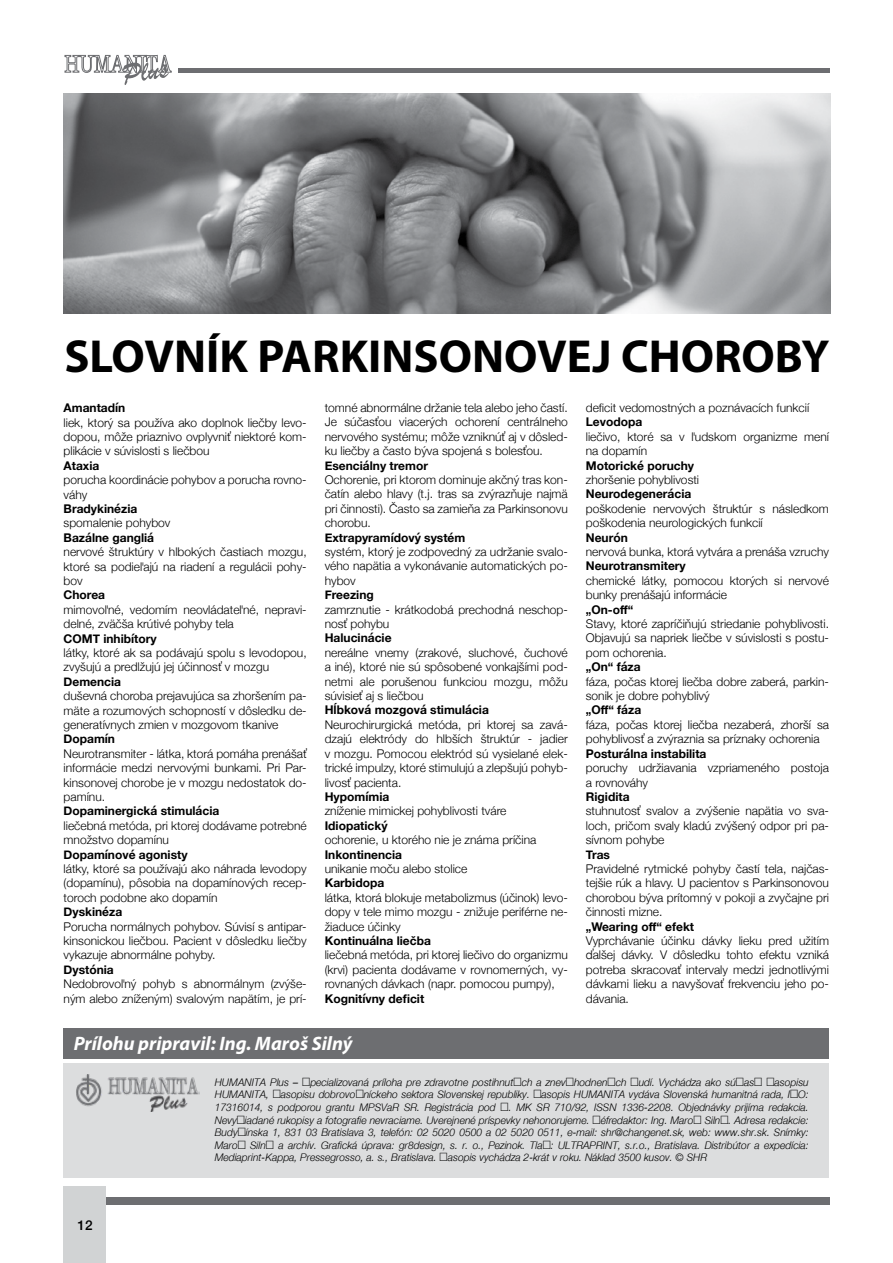
<style>
.page{position:relative;width:893px;height:1263px;background:#fff}
.page>*{position:absolute;margin:0;border:0;box-sizing:border-box;transform-origin:0 0}
.t1{font:700 46.5px "Myriad Pro";color:#000}
.t2{font:italic 700 19.5px "Myriad Pro";color:#fff}
.t3{font:500 13.5px "Helvetica Neue";color:#000}
.t4{font:300 12px/14.4px "Helvetica Neue";color:#000;text-align:justify}
.t5{font:700 12px "Helvetica Neue";color:#000}
.t6{font:italic 10.5px/12.6px "Helvetica Neue";color:#000;text-align:justify}
</style>
<div class="page">
<svg style="left:65px;top:54px;width:107px;height:31px"></svg>
<div style="left:101px;top:1197px;width:728px;height:8px;background:#6d6e71"></div>
<hr style="left:178px;top:68px;width:652px;height:4px;background:#6d6e71">
<div style="left:64px;top:1186px;width:42px;height:77px;background:#d1d3d4"></div>
<div style="left:64px;top:1063px;width:765px;height:115px;background:#dcddde"></div>
<div style="left:64px;top:1028px;width:765px;height:31px;background:#6d6e71"></div>
<img style="left:76px;top:1075px;width:124px;height:36px">
<img style="left:64px;top:94px;width:766px;height:220px">
<h1 class="t1" style="left:64px;top:326px;width:766px">SLOVNÍK PARKINSONOVEJ CHOROBY</h1>
<p class="t5" style="left:64px;top:398px;width:63px">Amantadín</p>
<p class="t4" style="left:64px;top:414px;width:245px">liek, ktorý sa používa ako doplnok liečby levo&shy;dopou, môže priaznivo ovplyvniť niektoré kom&shy;plikácie v súvislosti s liečbou</p>
<p class="t5" style="left:64px;top:456px;width:37px">Ataxia</p>
<p class="t4" style="left:64px;top:472px;width:245px">porucha koordinácie pohybov a porucha rovno&shy;váhy</p>
<p class="t5" style="left:64px;top:499px;width:75px">Bradykinézia</p>
<p class="t4" style="left:64px;top:515px;width:108px">spomalenie pohybov</p>
<p class="t5" style="left:64px;top:528px;width:92px">Bazálne gangliá</p>
<p class="t4" style="left:64px;top:544px;width:245px">nervové štruktúry v hlbokých častiach mozgu, ktoré sa podieľajú na riadení a regulácii pohy&shy;bov</p>
<p class="t5" style="left:64px;top:586px;width:43px">Chorea</p>
<p class="t4" style="left:64px;top:601px;width:245px">mimovoľné, vedomím neovládateľné, nepravi&shy;delné, zväčša krútivé pohyby tela</p>
<p class="t5" style="left:64px;top:629px;width:95px">COMT inhibítory</p>
<p class="t4" style="left:64px;top:645px;width:245px">látky, ktoré ak sa podávajú spolu s levodopou, zvyšujú a predlžujú jej účinnosť v mozgu</p>
<p class="t5" style="left:64px;top:672px;width:59px">Demencia</p>
<p class="t4" style="left:64px;top:688px;width:245px">duševná choroba prejavujúca sa zhoršením pa&shy;mäte a rozumových schopností v dôsledku de&shy;generatívnych zmien v mozgovom tkanive</p>
<p class="t5" style="left:64px;top:730px;width:53px">Dopamín</p>
<p class="t4" style="left:64px;top:745px;width:245px">Neurotransmiter - látka, ktorá pomáha prenášať informácie medzi nervovými bunkami. Pri Par&shy;kinsonovej chorobe je v mozgu nedostatok do&shy;pamínu.</p>
<p class="t5" style="left:64px;top:802px;width:157px">Dopaminergická stimulácia</p>
<p class="t4" style="left:64px;top:817px;width:245px">liečebná metóda, pri ktorej dodávame potrebné množstvo dopamínu</p>
<p class="t5" style="left:64px;top:845px;width:125px">Dopamínové agonisty</p>
<p class="t4" style="left:64px;top:861px;width:245px">látky, ktoré sa používajú ako náhrada levodopy (dopamínu), pôsobia na dopamínových recep&shy;toroch podobne ako dopamín</p>
<p class="t5" style="left:64px;top:902px;width:60px">Dyskinéza</p>
<p class="t4" style="left:64px;top:918px;width:245px">Porucha normálnych pohybov. Súvisí s antipar&shy;kinsonickou liečbou. Pacient v dôsledku liečby vykazuje abnormálne pohyby.</p>
<p class="t5" style="left:64px;top:960px;width:52px">Dystónia</p>
<p class="t4" style="left:64px;top:976px;width:245px">Nedobrovoľný pohyb s abnormálnym (zvýše&shy;ným alebo zníženým) svalovým napätím, je prí-</p>
<p class="t4" style="left:325px;top:400px;width:245px">tomné abnormálne držanie tela alebo jeho častí.<br>Je súčasťou viacerých ochorení centrálneho nervového systému; môže vzniknúť aj v dôsled&shy;ku liečby a často býva spojená s bolesťou.</p>
<p class="t5" style="left:325px;top:456px;width:105px">Esenciálny tremor</p>
<p class="t4" style="left:325px;top:472px;width:245px">Ochorenie, pri ktorom dominuje akčný tras kon&shy;čatín alebo hlavy (t.j. tras sa zvýrazňuje najmä pri činnosti). Často sa zamieňa za Parkinsonovu chorobu.</p>
<p class="t5" style="left:325px;top:528px;width:142px">Extrapyramídový systém</p>
<p class="t4" style="left:325px;top:544px;width:245px">systém, ktorý je zodpovedný za udržanie svalo&shy;vého napätia a vykonávanie automatických po&shy;hybov</p>
<p class="t5" style="left:325px;top:586px;width:51px">Freezing</p>
<p class="t4" style="left:325px;top:601px;width:245px">zamrznutie - krátkodobá prechodná neschop&shy;nosť pohybu</p>
<p class="t5" style="left:325px;top:629px;width:68px">Halucinácie</p>
<p class="t4" style="left:325px;top:644px;width:245px">nereálne vnemy (zrakové, sluchové, čuchové a iné), ktoré nie sú spôsobené vonkajšími pod&shy;netmi ale porušenou funkciou mozgu, môžu súvisieť aj s liečbou</p>
<p class="t5" style="left:325px;top:701px;width:166px">Hĺbková mozgová stimulácia</p>
<p class="t4" style="left:325px;top:716px;width:245px">Neurochirurgická metóda, pri ktorej sa zavá&shy;dzajú elektródy do hlbších štruktúr - jadier v mozgu. Pomocou elektród sú vysielané elek&shy;trické impulzy, ktoré stimulujú a zlepšujú pohyb&shy;livosť pacienta.</p>
<p class="t5" style="left:325px;top:787px;width:66px">Hypomímia</p>
<p class="t4" style="left:325px;top:803px;width:183px">zníženie mimickej pohyblivosti tváre</p>
<p class="t5" style="left:325px;top:816px;width:64px">Idiopatický</p>
<p class="t4" style="left:325px;top:832px;width:213px">ochorenie, u ktorého nie je známa príčina</p>
<p class="t5" style="left:325px;top:845px;width:79px">Inkontinencia</p>
<p class="t4" style="left:325px;top:860px;width:144px">unikanie moču alebo stolice</p>
<p class="t5" style="left:325px;top:874px;width:61px">Karbidopa</p>
<p class="t4" style="left:325px;top:889px;width:245px">látka, ktorá blokuje metabolizmus (účinok) levo&shy;dopy v tele mimo mozgu - znižuje periférne ne&shy;žiaduce účinky</p>
<p class="t5" style="left:325px;top:931px;width:108px">Kontinuálna liečba</p>
<p class="t4" style="left:325px;top:947px;width:245px">liečebná metóda, pri ktorej liečivo do organizmu (krvi) pacienta dodávame v rovnomerných, vy&shy;rovnaných dávkach (napr. pomocou pumpy),</p>
<p class="t5" style="left:325px;top:989px;width:101px">Kognitívny deficit</p>
<p class="t4" style="left:586px;top:400px;width:225px">deficit vedomostných a poznávacích funkcií</p>
<p class="t5" style="left:586px;top:413px;width:58px">Levodopa</p>
<p class="t4" style="left:586px;top:428px;width:245px">liečivo, ktoré sa v ľudskom organizme mení na dopamín</p>
<p class="t5" style="left:586px;top:456px;width:110px">Motorické poruchy</p>
<p class="t4" style="left:586px;top:472px;width:115px">zhoršenie pohyblivosti</p>
<p class="t5" style="left:586px;top:485px;width:107px">Neurodegenerácia</p>
<p class="t4" style="left:586px;top:500px;width:245px">poškodenie nervových štruktúr s následkom poškodenia neurologických funkcií</p>
<p class="t5" style="left:586px;top:528px;width:44px">Neurón</p>
<p class="t4" style="left:586px;top:544px;width:245px">nervová bunka, ktorá vytvára a prenáša vzruchy</p>
<p class="t5" style="left:586px;top:557px;width:101px">Neurotransmitery</p>
<p class="t4" style="left:586px;top:572px;width:245px">chemické látky, pomocou ktorých si nervové bunky prenášajú informácie</p>
<p class="t5" style="left:586px;top:600px;width:49px">„On-off“</p>
<p class="t4" style="left:586px;top:616px;width:245px">Stavy, ktoré zapríčiňujú striedanie pohyblivosti.<br>Objavujú sa napriek liečbe v súvislosti s postu&shy;pom ochorenia.</p>
<p class="t5" style="left:586px;top:658px;width:56px">„On“ fáza</p>
<p class="t4" style="left:586px;top:673px;width:245px">fáza, počas ktorej liečba dobre zaberá, parkin&shy;sonik je dobre pohyblivý</p>
<p class="t5" style="left:586px;top:701px;width:57px">„Off“ fáza</p>
<p class="t4" style="left:586px;top:716px;width:245px">fáza, počas ktorej liečba nezaberá, zhorší sa pohyblivosť a zvýraznia sa príznaky ochorenia</p>
<p class="t5" style="left:586px;top:744px;width:122px">Posturálna instabilita</p>
<p class="t4" style="left:586px;top:760px;width:245px">poruchy udržiavania vzpriameného postoja a rovnováhy</p>
<p class="t5" style="left:586px;top:787px;width:45px">Rigidita</p>
<p class="t4" style="left:586px;top:803px;width:245px">stuhnutosť svalov a zvýšenie napätia vo sva&shy;loch, pričom svaly kladú zvýšený odpor pri pa&shy;sívnom pohybe</p>
<p class="t5" style="left:586px;top:845px;width:26px">Tras</p>
<p class="t4" style="left:586px;top:860px;width:245px">Pravidelné rytmické pohyby častí tela, najčas&shy;tejšie rúk a hlavy. U pacientov s Parkinsonovou chorobou býva prítomný v pokoji a zvyčajne pri činnosti mizne.</p>
<p class="t5" style="left:586px;top:917px;width:110px">„Wearing off“ efekt</p>
<p class="t4" style="left:586px;top:932px;width:245px">Vyprchávanie účinku dávky lieku pred užitím ďalšej dávky. V dôsledku tohto efektu vzniká potreba skracovať intervaly medzi jednotlivými dávkami lieku a navyšovať frekvenciu jeho po&shy;dávania.</p>
<h2 class="t2" style="left:74px;top:1030px;width:280px">Prílohu pripravil: Ing. Maroš Silný</h2>
<p class="t6" style="left:215px;top:1076px;width:547px">HUMANITA Plus – špecializovaná príloha pre zdravotne postihnutých a znevýhodnených ľudí. Vychádza ako súčasťč</p>
<p class="t6" style="left:215px;top:1076px;width:596px;text-indent:560px">asopisu HUMANITA, časopisu dobrovoľníckeho sektora Slovenskej republiky. Časopis HUMANITA vydáva Slovenská humanitná rada, IČO:<br>17316014, s podporou grantu MPSVaR SR. Registrácia pod č. MK SR 710/92, ISSN 1336-2208. Objednávky prijíma redakcia.<br>Nevyžiadané rukopisy a fotografie nevraciame. Uverejnené príspevky nehonorujeme. Š éfredaktor: Ing. Maroš Silný. Adresa redakcie:<br>Budyšínska 1, 831 03 Bratislava 3, telefón: 02 5020 0500 a 02 5020 0511, e-mail: shr@changenet.sk, web: www.shr.sk. Snímky:<br>Maroš Silný a archív. Grafická úprava: gr8design, s. r. o., Pezinok. Tlač: ULTRAPRINT, s.r.o., Bratislava. Distribútor a expedícia:<br>Mediaprint-Kappa, Pressegrosso, a. s., Bratislava. Časopis vychádza 2-krát v roku. Náklad 3500 kusov. © SHR</p>
<p class="t3" style="left:78px;top:1214px;width:17px">12</p>
</div>
